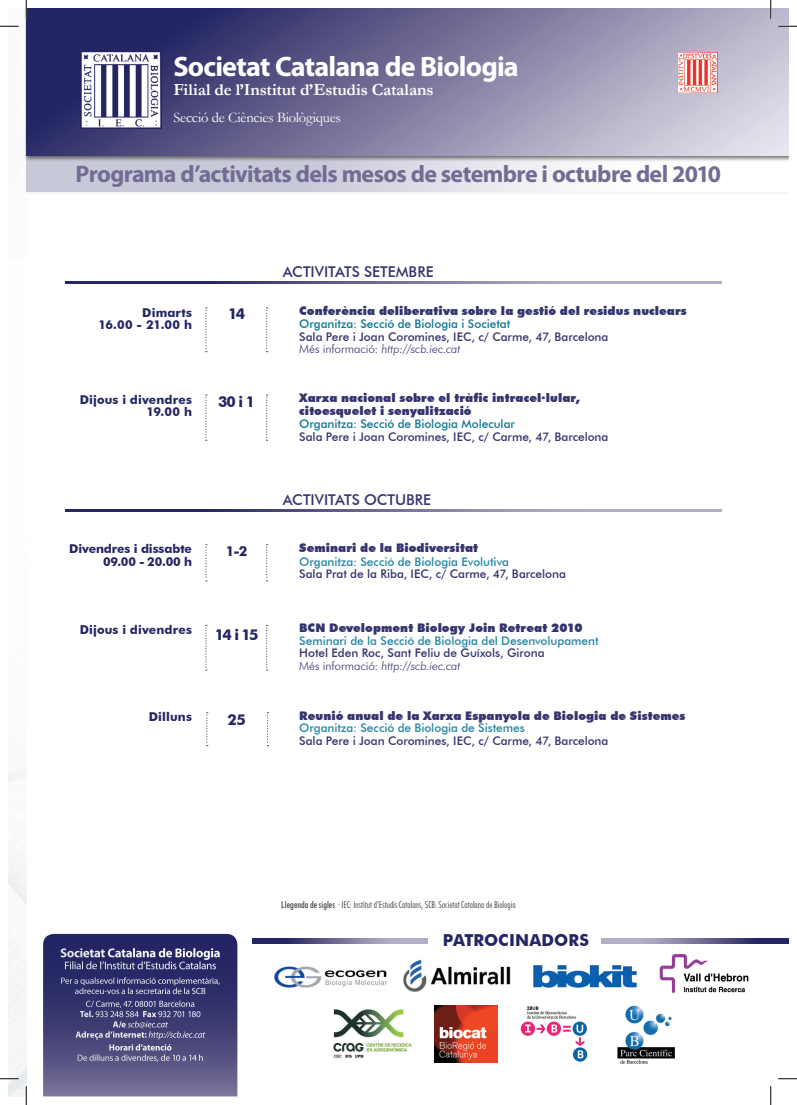
<style>
.page{position:relative;width:797px;height:1105px;background:#fff}
.page>*{position:absolute;margin:0;border:0;box-sizing:border-box;transform-origin:0 0}
.t1{font:700 28.25px "Myriad Pro";letter-spacing:-.03em;color:#fff}
.t2{font:700 24px "Myriad Pro";letter-spacing:-.025em;color:#726c95}
.t3{font:700 17.12px "Garamond";letter-spacing:-.01em;color:#fff}
.t4{font:700 16.5px "Futura BT";letter-spacing:.005em;color:#232564}
.t5{font:700 15px "Futura BT";letter-spacing:-.13em;color:#232564}
.t6{font:500 14.88px "Futura BT";color:#34356e}
.t7{font:14.5px "Garamond";letter-spacing:-.015em;color:#fff}
.t8{font:700 13.75px "Futura BT";color:#232564}
.t9{font:700 12.88px "Myriad Pro";letter-spacing:-.02em;color:#fff}
.t10{font:700 12.25px "Futura BT";letter-spacing:.01em;color:#232564}
.t11{font:700 12.25px/12.5px "Futura BT";letter-spacing:-.01em;color:#232564;text-align:right}
.t12{font:900 11.88px "Futura BT";letter-spacing:.005em;color:#34356e}
.t13{font:500 11.88px "Futura BT";letter-spacing:-.005em;color:#34356e}
.t14{font:500 11.88px "Futura BT";letter-spacing:-.005em;color:#2586a2}
.t15{font:500 11.88px "Futura BT";letter-spacing:-.005em;color:#107890}
.t16{font:italic 300 11.88px "Futura BT";letter-spacing:-.01em;color:#34356e}
.t17{font:11.12px "Myriad Pro";letter-spacing:-.025em;color:#fff}
.t18{font:300 condensed 9.38px "Futura BT";color:#3e3e3f}
.t19{font:9px/10.2px "Myriad Pro";letter-spacing:-.015em;color:#fff;text-align:center}
.t20{font:700 9px "Myriad Pro";letter-spacing:-.01em;color:#fff}
.s1{font-style:normal}
.s2{font-weight:700}
.s3{font-style:italic}
.s4{font-weight:500}
</style>
<div class="page">
<div style="left:24px;top:136px;width:764px;height:61px;background:#231f20;opacity:.3"></div>
<div style="left:26px;top:138px;width:762px;height:53px;background:linear-gradient(to right,#babacd,#fff)"></div>
<div style="left:24px;top:9px;width:764px;height:152px;background:#231f20;opacity:.6"></div>
<svg style="left:26px;top:9px;width:762px;height:147px;background:#7a779d"></svg>
<img style="left:80px;top:50px;width:81px;height:78px">
<img style="left:677px;top:53px;width:40px;height:40px">
<svg style="left:43px;top:934px;width:194px;height:162px;background:#403e74"></svg>
<svg style="left:252px;top:938px;width:175px;height:5px"></svg>
<svg style="left:601px;top:938px;width:187px;height:5px"></svg>
<img style="left:617px;top:1005px;width:58px;height:59px">
<img style="left:274px;top:967px;width:113px;height:20px">
<img style="left:403px;top:959px;width:108px;height:33px">
<img style="left:533px;top:965px;width:104px;height:23px">
<img style="left:435px;top:1005px;width:62px;height:57px">
<img style="left:520px;top:1006px;width:68px;height:56px">
<img style="left:659px;top:954px;width:90px;height:38px">
<img style="left:333px;top:1009px;width:79px;height:49px">
<svg style="left:266px;top:307px;width:1px;height:45px"></svg>
<svg style="left:205px;top:307px;width:2px;height:45px"></svg>
<svg style="left:266px;top:394px;width:1px;height:47px"></svg>
<svg style="left:205px;top:394px;width:2px;height:47px"></svg>
<svg style="left:66px;top:510px;width:656px;height:1px"></svg>
<svg style="left:66px;top:282px;width:656px;height:2px"></svg>
<svg style="left:267px;top:712px;width:1px;height:34px"></svg>
<svg style="left:206px;top:712px;width:2px;height:34px"></svg>
<svg style="left:266px;top:544px;width:1px;height:37px"></svg>
<svg style="left:205px;top:544px;width:2px;height:37px"></svg>
<svg style="left:266px;top:625px;width:1px;height:46px"></svg>
<svg style="left:205px;top:625px;width:2px;height:46px"></svg>
<svg style="left:0;top:25px;width:19px;height:2px"></svg>
<svg style="left:778px;top:25px;width:19px;height:2px"></svg>
<svg style="left:0;top:1078px;width:19px;height:1px"></svg>
<svg style="left:778px;top:1078px;width:19px;height:1px"></svg>
<svg style="left:25px;top:0;width:2px;height:19px"></svg>
<svg style="left:25px;top:1086px;width:2px;height:19px"></svg>
<svg style="left:770px;top:0;width:1px;height:19px"></svg>
<svg style="left:770px;top:1086px;width:1px;height:19px"></svg>
<p class="t1" style="left:173px;top:48px;width:347px">Societat Catalana de Biologia</p>
<p class="t7" style="left:173px;top:108px;width:169px">Secció de Ciències Biològiques</p>
<p class="t3" style="left:173px;top:78px;width:262px">Filial de l’Institut d’Estudis Catalans</p>
<h2 class="t2" style="left:76px;top:159px;width:647px">Programa d’activitats dels mesos de setembre i octubre del 2010</h2>
<p class="t10" style="left:142px;top:305px;width:51px">Dimarts</p>
<p class="t10" style="left:98px;top:317px;width:95px">16.00 - 21.00 h</p>
<p class="t10" style="left:80px;top:392px;width:114px">Dijous i divendres</p>
<p class="t10" style="left:146px;top:404px;width:47px">19.00 h</p>
<p class="t5" style="left:228px;top:304px;width:18px">14</p>
<p class="t5" style="left:218px;top:392px;width:39px">30 i 1</p>
<p class="t11" style="left:69px;top:543px;width:124px">Divendres i dissabte<br>09.00 - 20.00 h</p>
<p class="t8" style="left:226px;top:542px;width:23px">1-2</p>
<p class="t10" style="left:80px;top:622px;width:114px">Dijous i divendres</p>
<p class="t5" style="left:215px;top:625px;width:45px">14 i 15</p>
<p class="t10" style="left:149px;top:710px;width:45px">Dilluns</p>
<p class="t5" style="left:227px;top:710px;width:20px">25</p>
<p class="t6" style="left:283px;top:263px;width:152px">ACTIVITATS SETEMBRE</p>
<p class="t12" style="left:299px;top:303px;width:389px">Conferència deliberativa sobre la gestió del residus nuclears</p>
<p class="t15" style="left:299px;top:317px;width:213px">Organitza: Secció de Biologia i Societat</p>
<p class="t13" style="left:299px;top:329px;width:311px">Sala Pere i Joan Coromines, IEC, c/ Carme, 47, Barcelona</p>
<p class="t16" style="left:299px;top:342px;width:163px"><span class="s1">Més informació:</span> http://scb.iec.cat</p>
<p class="t12" style="left:299px;top:391px;width:282px">Xarxa nacional sobre el tràfic intracel·lular,</p>
<p class="t12" style="left:299px;top:403px;width:174px">citoesquelet i senyalització</p>
<p class="t15" style="left:299px;top:417px;width:217px">Organitza: Secció de Biologia Molecular</p>
<p class="t13" style="left:299px;top:429px;width:311px">Sala Pere i Joan Coromines, IEC, c/ Carme, 47, Barcelona</p>
<p class="t6" style="left:283px;top:490px;width:150px">ACTIVITATS OCTUBRE</p>
<p class="t12" style="left:299px;top:541px;width:180px">Seminari de la Biodiversitat</p>
<p class="t14" style="left:299px;top:554px;width:211px">Organitza: Secció de Biologia Evolutiva</p>
<p class="t13" style="left:299px;top:567px;width:268px">Sala Prat de la Riba, IEC, c/ Carme, 47, Barcelona</p>
<p class="t12" style="left:299px;top:621px;width:285px">BCN Development Biology Join Retreat 2010</p>
<p class="t14" style="left:299px;top:633px;width:301px">Seminari de la Secció de Biologia del Desenvolupament</p>
<p class="t13" style="left:299px;top:646px;width:247px">Hotel Eden Roc, Sant Feliu de Guíxols, Girona</p>
<p class="t16" style="left:299px;top:658px;width:163px"><span class="s1">Més informació:</span> http://scb.iec.cat</p>
<p class="t12" style="left:299px;top:708px;width:387px">Reunió anual de la Xarxa Espanyola de Biologia de Sistemes</p>
<p class="t14" style="left:299px;top:721px;width:227px">Organitza: Secció de Biologia de Sistemes</p>
<p class="t13" style="left:299px;top:733px;width:311px">Sala Pere i Joan Coromines, IEC, c/ Carme, 47, Barcelona</p>
<p class="t9" style="left:60px;top:944px;width:162px">Societat Catalana de Biologia</p>
<p class="t17" style="left:64px;top:959px;width:154px">Filial de l’Institut d’Estudis Catalans</p>
<p class="t19" style="left:60px;top:975px;width:161px">Per a qualsevol informació complementària, adreceu-vos a la secretaria de la SCB</p>
<p class="t19" style="left:75px;top:998px;width:131px">C/ Carme, 47. 08001 Barcelona<br><span class="s2">Tel.</span> 933 248 584 <span class="s2">Fax</span> 932 701 180<br><span class="s2">A/e</span> <span class="s3">scb@iec.cat<br></span><span class="s2">Adreça d’internet:</span> <span class="s3">http://scb.iec.cat</span></p>
<p class="t20" style="left:109px;top:1041px;width:65px">Horari d’atenció</p>
<p class="t19" style="left:77px;top:1052px;width:128px">De dilluns a divendres, de 10 a 14 h</p>
<p class="t18" style="left:281px;top:899px;width:236px"><span class="s4">Llegenda de sigles</span> · IEC: Institut d’Estudis Catalans, SCB: Societat Catalana de Biologia</p>
<p class="t4" style="left:443px;top:930px;width:147px">PATROCINADORS</p>
</div>
